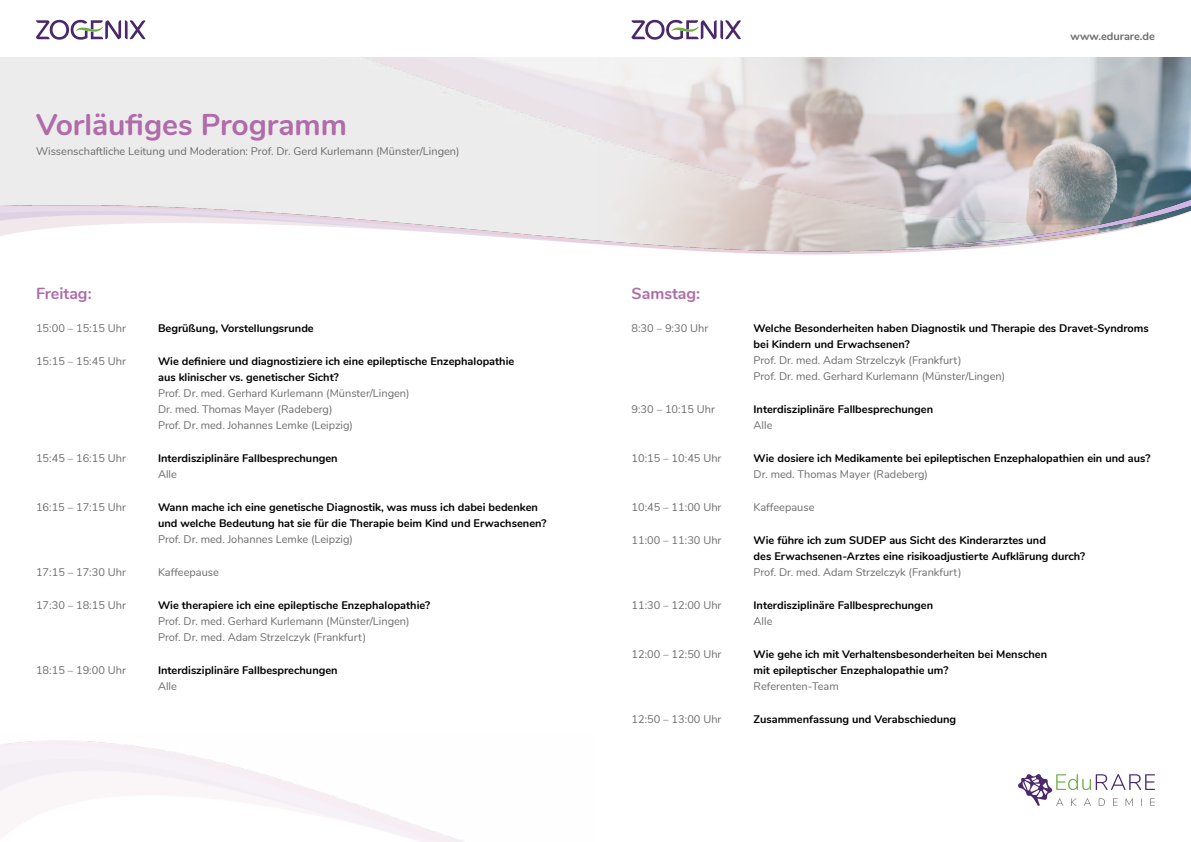
<style>
.page{position:relative;width:1191px;height:842px;background:#fff}
.page>*{position:absolute;margin:0;border:0;box-sizing:border-box;transform-origin:0 0}
.t1{font:700 30px "Nunito";color:#b06ba9}
.t2{font:700 16px "Nunito";color:#b06ba9}
.t3{font:700 11px/16px "Nunito";color:#000}
.t4{font:11px/16px "Nunito";color:#6b6c6b}
.t5{font:700 11px "Nunito";color:#6b6c6b}
</style>
<div class="page">
<img style="left:595px;top:57px;width:596px;height:136px">
<img style="left:0;top:193px;width:1191px;height:62px">
<svg style="left:36px;top:20px;width:109px;height:20px"></svg>
<svg style="left:1018px;top:774px;width:137px;height:32px"></svg>
<svg style="left:631px;top:20px;width:110px;height:20px"></svg>
<h1 class="t1" style="left:36px;top:103px;width:312px">Vorläufiges Programm</h1>
<p class="t4" style="left:36px;top:143px;width:425px">Wissenschaftliche Leitung und Moderation: Prof. Dr. Gerd Kurlemann (Münster/Lingen)</p>
<h2 class="t2" style="left:36px;top:281px;width:57px">Freitag:</h2>
<p class="t4" style="left:36px;top:319px;width:91px">15:00 – 15:15 Uhr</p>
<p class="t3" style="left:158px;top:319px;width:157px">Begrüßung, Vorstellungsrunde</p>
<p class="t4" style="left:36px;top:352px;width:91px">15:15 – 15:45 Uhr</p>
<p class="t3" style="left:158px;top:352px;width:358px">Wie definiere und diagnostiziere ich eine epileptische Enzephalopathie aus klinischer vs. genetischer Sicht?</p>
<p class="t4" style="left:158px;top:384px;width:253px">Prof. Dr. med. Gerhard Kurlemann (Münster/Lingen)<br>Dr. med. Thomas Mayer (Radeberg)<br>Prof. Dr. med. Johannes Lemke (Leipzig)</p>
<p class="t4" style="left:36px;top:449px;width:91px">15:45 – 16:15 Uhr</p>
<p class="t3" style="left:158px;top:449px;width:181px">Interdisziplinäre Fallbesprechungen</p>
<p class="t4" style="left:158px;top:465px;width:20px">Alle</p>
<p class="t4" style="left:36px;top:498px;width:91px">16:15 – 17:15 Uhr</p>
<p class="t3" style="left:158px;top:498px;width:390px">Wann mache ich eine genetische Diagnostik, was muss ich dabei bedenken und welche Bedeutung hat sie für die Therapie beim Kind und Erwachsenen?</p>
<p class="t4" style="left:158px;top:530px;width:196px">Prof. Dr. med. Johannes Lemke (Leipzig)</p>
<p class="t4" style="left:36px;top:563px;width:91px">17:15 – 17:30 Uhr</p>
<p class="t4" style="left:158px;top:563px;width:62px">Kaffeepause</p>
<p class="t4" style="left:36px;top:596px;width:91px">17:30 – 18:15 Uhr</p>
<p class="t3" style="left:158px;top:596px;width:274px">Wie therapiere ich eine epileptische Enzephalopathie?</p>
<p class="t4" style="left:158px;top:612px;width:253px">Prof. Dr. med. Gerhard Kurlemann (Münster/Lingen)<br>Prof. Dr. med. Adam Strzelczyk (Frankfurt)</p>
<p class="t4" style="left:36px;top:661px;width:91px">18:15 – 19:00 Uhr</p>
<p class="t3" style="left:158px;top:661px;width:181px">Interdisziplinäre Fallbesprechungen</p>
<p class="t4" style="left:158px;top:677px;width:20px">Alle</p>
<p class="t5" style="left:1070px;top:28px;width:86px">www.edurare.de</p>
<h2 class="t2" style="left:631px;top:281px;width:70px">Samstag:</h2>
<p class="t4" style="left:631px;top:319px;width:78px">8:30 – 9:30 Uhr</p>
<p class="t3" style="left:753px;top:319px;width:397px">Welche Besonderheiten haben Diagnostik und Therapie des Dravet-Syndroms bei Kindern und Erwachsenen?</p>
<p class="t4" style="left:753px;top:351px;width:253px">Prof. Dr. med. Adam Strzelczyk (Frankfurt)<br>Prof. Dr. med. Gerhard Kurlemann (Münster/Lingen)</p>
<p class="t4" style="left:631px;top:400px;width:85px">9:30 – 10:15 Uhr</p>
<p class="t3" style="left:753px;top:400px;width:181px">Interdisziplinäre Fallbesprechungen</p>
<p class="t4" style="left:753px;top:416px;width:20px">Alle</p>
<p class="t4" style="left:631px;top:449px;width:91px">10:15 – 10:45 Uhr</p>
<p class="t3" style="left:753px;top:449px;width:398px">Wie dosiere ich Medikamente bei epileptischen Enzephalopathien ein und aus?</p>
<p class="t4" style="left:753px;top:465px;width:176px">Dr. med. Thomas Mayer (Radeberg)</p>
<p class="t4" style="left:631px;top:498px;width:91px">10:45 – 11:00 Uhr</p>
<p class="t4" style="left:753px;top:498px;width:62px">Kaffeepause</p>
<p class="t4" style="left:631px;top:531px;width:91px">11:00 – 11:30 Uhr</p>
<p class="t3" style="left:753px;top:531px;width:333px">Wie führe ich zum SUDEP aus Sicht des Kinderarztes und<br>des Erwachsenen-Arztes eine risikoadjustierte Aufklärung durch?</p>
<p class="t4" style="left:753px;top:563px;width:210px">Prof. Dr. med. Adam Strzelczyk (Frankfurt)</p>
<p class="t4" style="left:631px;top:596px;width:91px">11:30 – 12:00 Uhr</p>
<p class="t3" style="left:753px;top:596px;width:181px">Interdisziplinäre Fallbesprechungen</p>
<p class="t4" style="left:753px;top:612px;width:20px">Alle</p>
<p class="t4" style="left:631px;top:645px;width:91px">12:00 – 12:50 Uhr</p>
<p class="t3" style="left:753px;top:645px;width:295px">Wie gehe ich mit Verhaltensbesonderheiten bei Menschen mit epileptischer Enzephalopathie um?</p>
<p class="t4" style="left:753px;top:677px;width:87px">Referenten-Team</p>
<p class="t4" style="left:631px;top:710px;width:91px">12:50 – 13:00 Uhr</p>
<p class="t3" style="left:753px;top:710px;width:204px">Zusammenfassung und Verabschiedung</p>
</div>
